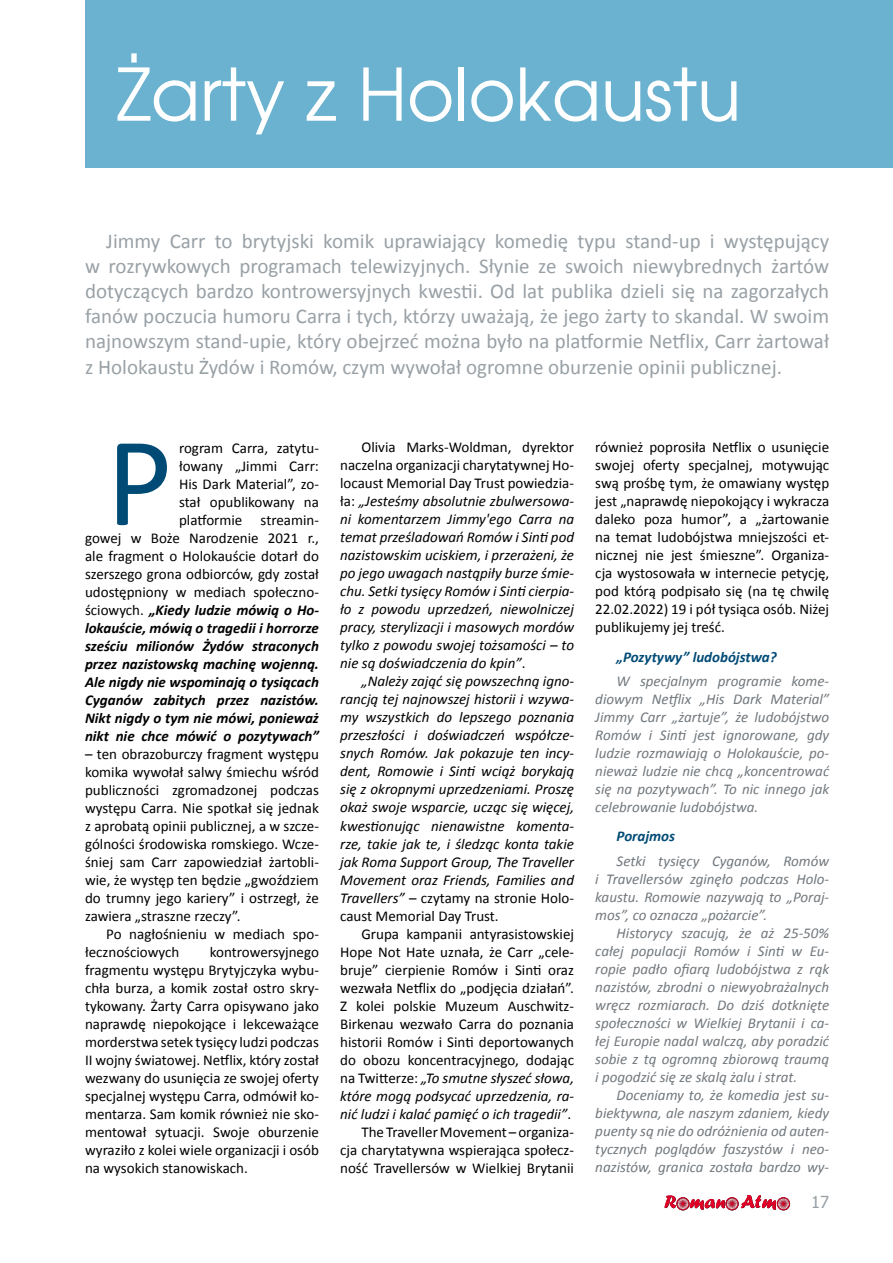
<style>
.page{position:relative;width:893px;height:1263px;background:#fff}
.page>*{position:absolute;margin:0;border:0;box-sizing:border-box;transform-origin:0 0}
.t1{font:128.4px "Calibri";color:#004b76}
.t2{font:72px "Avalon";color:#fff}
.t3{font:21px/25.2px "Calibri";color:#99a1a6;text-align:justify}
.t4{font:16.5px "Tahoma";color:#99a1a6}
.t5{font:15px/18px "Calibri";color:#000;text-align:justify}
.t6{font:italic 15px/18px "Calibri";color:#000;text-align:justify}
.t7{font:italic 15px/18px "Calibri";color:#72787d;text-align:justify}
.t8{font:italic 700 15px/18px "Calibri";color:#000;text-align:right}
.t9{font:italic 700 15px "Calibri";color:#004b76}
.s1{font-weight:400;font-style:normal}
.s2{font-style:normal}
.s3{font-style:italic}
</style>
<div class="page">
<svg style="left:664px;top:1195px;width:126px;height:15px"></svg>
<div style="left:85px;top:0;width:808px;height:168px;background:#6ab2cf"></div>
<h2 class="t2" style="left:116px;top:52px;width:626px">Żarty z Holokaustu</h2>
<p class="t3" style="left:85px;top:227px;width:746px;text-indent:21px">Jimmy Carr to brytyjski komik uprawiający komedię typu stand-up i występujący w rozrywkowych programach telewizyjnych. Słynie ze swoich niewybrednych żartów dotyczących bardzo kontrowersyjnych kwestii. Od lat publika dzieli się na zagorzałych fanów poczucia humoru Carra i tych, którzy uważają, że jego żarty to skandal. W swoim najnowszym stand-upie, który obejrzeć można było na platformie Netflix, Carr żartował z Holokaustu Żydów i Romów, czym wywołał ogromne oburzenie opinii publicznej.</p>
<p class="t8" style="left:85px;top:438px;width:235px"><span class="s1">rogram Carra, zatytu-<br>łowany „Jimmi Carr:<br>His Dark Material”, zo-<br>stał opublikowany na<br>platformie streamin-<br>gowej w Boże Narodzenie 2021 r., ale fragment o Holokauście dotarł do szerszego grona odbiorców, gdy został udostępniony w mediach społeczno&shy;ściowych.</span> „Kiedy ludzie mówią o Ho&shy;lokauście, mówią o tragedii i horrorze sześciu milionów Żydów straconych przez nazistowską machinę wojenną.<br>Ale nigdy nie wspominają o tysiącach<br>Cyganów zabitych przez nazistów.<br>Nikt nigdy o tym nie mówi, ponieważ nikt nie chce mówić o pozytywach”</p>
<p class="t5" style="left:85px;top:744px;width:235px">– ten obrazoburczy fragment występu komika wywołał salwy śmiechu wśród publiczności zgromadzonej podczas występu Carra. Nie spotkał się jednak z aprobatą opinii publicznej, a w szcze&shy;gólności środowiska romskiego. Wcze&shy;śniej sam Carr zapowiedział żartobli&shy;wie, że występ ten będzie „gwoździem do trumny jego kariery” i ostrzegł, że zawiera „straszne rzeczy”.</p>
<p class="t5" style="left:85px;top:924px;width:235px;text-indent:21px">Po nagłośnieniu w mediach spo&shy;łecznościowych</p>
<h1 class="t1" style="left:106px;top:403px;width:68px">P</h1>
<p class="t5" style="left:85px;top:942px;width:235px;text-indent:125px">kontrowersyjnego fragmentu występu Brytyjczyka wybu&shy;chła burza, a komik został ostro skry&shy;tykowany. Żarty Carra opisywano jako naprawdę niepokojące i lekceważące morderstwa setek tysięcy ludzi podczas II wojny światowej. Netflix, który został wezwany do usunięcia ze swojej oferty specjalnej występu Carra, odmówił ko&shy;mentarza. Sam komik również nie sko&shy;mentował sytuacji. Swoje oburzenie wyraziło z kolei wiele organizacji i osób na wysokich stanowiskach.</p>
<p class="t6" style="left:340px;top:438px;width:235px;text-indent:21px"><span class="s2">Olivia Marks-Woldman, dyrektor naczelna organizacji charytatywnej Ho&shy;locaust Memorial Day Trust powiedzia&shy;ła:</span> „Jesteśmy absolutnie zbulwersowa&shy;ni komentarzem Jimmy'ego Carra na temat prześladowań Romów i Sinti pod nazistowskim uciskiem, i przerażeni, że po jego uwagach nastąpiły burze śmie&shy;chu. Setki tysięcy Romów i Sinti cierpia&shy;ło z powodu uprzedzeń, niewolniczej pracy, sterylizacji i masowych mordów tylko z powodu swojej tożsamości – to nie są doświadczenia do kpin”<span class="s2">.</span></p>
<p class="t6" style="left:340px;top:672px;width:235px;text-indent:21px">„Należy zająć się powszechną igno&shy;rancją tej najnowszej historii i wzywa&shy;my wszystkich do lepszego poznania przeszłości i doświadczeń współcze&shy;snych Romów. Jak pokazuje ten incy&shy;dent, Romowie i Sinti wciąż borykają się z okropnymi uprzedzeniami. Proszę okaż swoje wsparcie, ucząc się więcej, kwestionując nienawistne komenta&shy;rze, takie jak te, i śledząc konta takie jak Roma Support Group, The Traveller Movement oraz Friends, Families and Travellers” <span class="s2">– czytamy na stronie Holo&shy;caust Memorial Day Trust.</span></p>
<p class="t5" style="left:340px;top:924px;width:235px;text-align:right">Grupa kampanii antyrasistowskiej Hope Not Hate uznała, że Carr „cele&shy;bruje” cierpienie Romów i Sinti oraz wezwała Netflix do „podjęcia działań”.<br>Z kolei polskie Muzeum Auschwitz-Birkenau wezwało Carra do poznania historii Romów i Sinti deportowanych do obozu koncentracyjnego, dodając na Twitterze: <span class="s3">„To smutne słyszeć słowa, które mogą podsycać uprzedzenia, ra&shy;nić ludzi i kalać pamięć o ich tragedii”</span>.<br>The Traveller Movement – organiza-<br>cja charytatywna wspierająca społecz&shy;ność Travellersów w Wielkiej Brytanii</p>
<p class="t5" style="left:595px;top:437px;width:235px">również poprosiła Netflix o usunięcie swojej oferty specjalnej, motywując swą prośbę tym, że omawiany występ jest „naprawdę niepokojący i wykracza daleko poza humor”, a „żartowanie na temat ludobójstwa mniejszości et&shy;nicznej nie jest śmieszne”. Organiza&shy;cja wystosowała w internecie petycję, pod którą podpisało się (na tę chwilę 22.02.2022) 19 i pół tysiąca osób. Niżej publikujemy jej treść.</p>
<p class="t9" style="left:617px;top:647px;width:162px">„Pozytywy” ludobójstwa?</p>
<p class="t7" style="left:595px;top:671px;width:235px;text-indent:21px">W specjalnym programie kome&shy;diowym Netflix „His Dark Material” Jimmy Carr „żartuje”, że ludobójstwo Romów i Sinti jest ignorowane, gdy ludzie rozmawiają o Holokauście, po&shy;nieważ ludzie nie chcą „koncentrować się na pozytywach”. To nic innego jak celebrowanie ludobójstwa.</p>
<p class="t9" style="left:617px;top:826px;width:60px">Porajmos</p>
<p class="t7" style="left:595px;top:851px;width:235px;text-indent:21px">Setki tysięcy Cyganów, Romów i Travellersów zginęło podczas Holo&shy;kaustu. Romowie nazywają to „Poraj&shy;mos”, co oznacza „pożarcie”.</p>
<p class="t7" style="left:595px;top:923px;width:235px;text-indent:21px">Historycy szacują, że aż 25-50% całej populacji Romów i Sinti w Eu&shy;ropie padło ofiarą ludobójstwa z rąk nazistów, zbrodni o niewyobrażalnych wręcz rozmiarach. Do dziś dotknięte społeczności w Wielkiej Brytanii i ca&shy;łej Europie nadal walczą, aby poradzić sobie z tą ogromną zbiorową traumą i pogodzić się ze skalą żalu i strat.</p>
<p class="t7" style="left:595px;top:1085px;width:235px;text-indent:21px">Doceniamy to, że komedia jest su&shy;biektywna, ale naszym zdaniem, kiedy puenty są nie do odróżnienia od auten&shy;tycznych poglądów faszystów i neo&shy;nazistów, granica została bardzo wy-</p>
<p class="t4" style="left:811px;top:1190px;width:9px">17</p>
</div>
